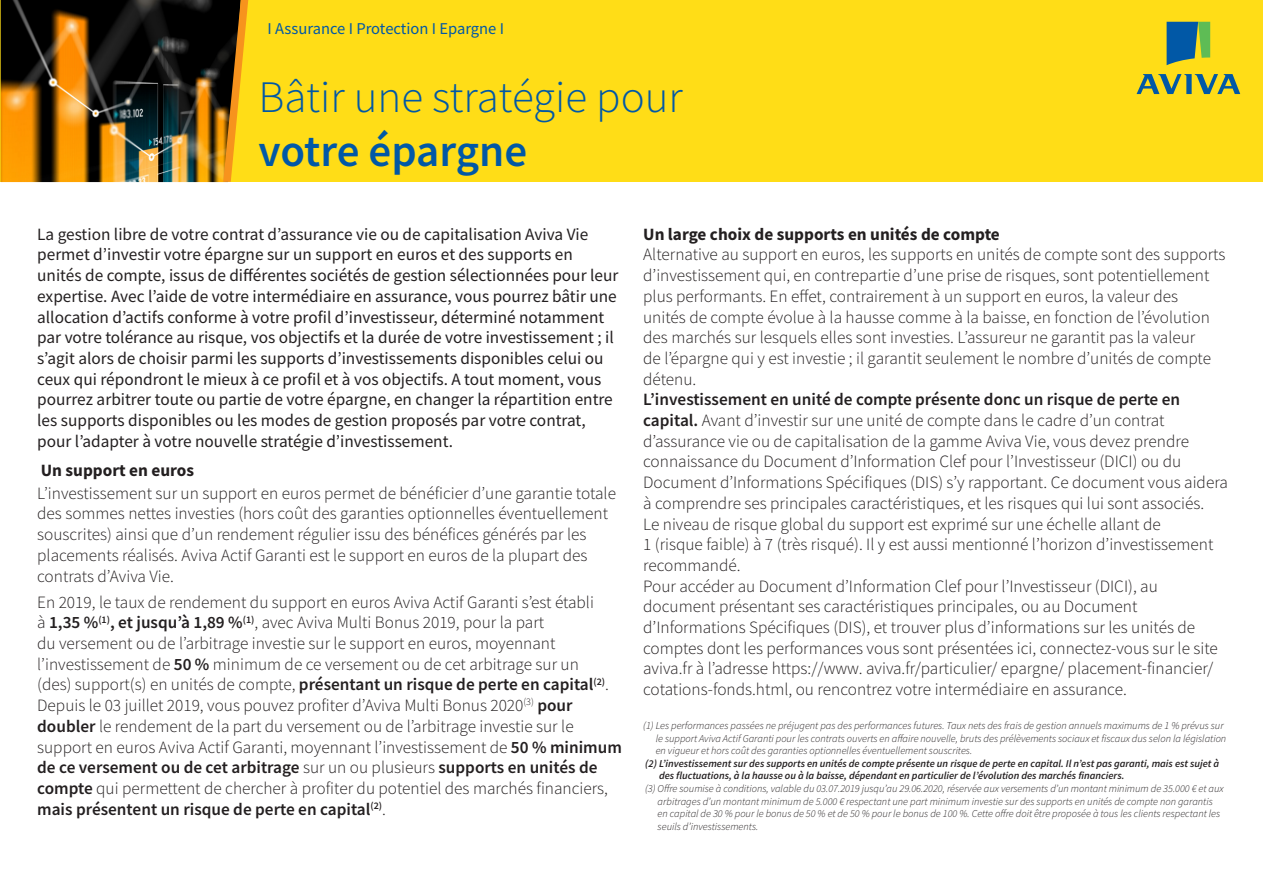
<style>
.page{position:relative;width:1263px;height:893px;background:#fff}
.page>*{position:absolute;margin:0;border:0;box-sizing:border-box;transform-origin:0 0}
.Titre_filet{font:300 45px/54px "Source Sans Pro";color:#0158a6}
.t1{font:300 17.25px/20.7px "Source Sans Pro";color:#231f20}
.t2{font:17.25px/20.7px "Source Sans Pro";color:#231f20}
.t3{font:700 17.25px "Source Sans Pro";color:#231f20}
.t4{font:16.5px "Source Sans Pro";color:#0158a6}
.t5{font:italic 300 10.5px/12.6px "Source Sans Pro";color:#231f20}
.t6{font:italic 600 10.5px/12.6px "Source Sans Pro";color:#231f20}
.s1{font-weight:600}
</style>
<div class="page">
<div style="left:0;top:0;width:1263px;height:182px;background:#ffdd17"></div>
<img style="left:1px;top:0;width:218px;height:182px">
<svg style="left:219px;top:0;width:30px;height:183px"></svg>
<svg style="left:1166px;top:22px;width:44px;height:43px"></svg>
<svg style="left:1136px;top:74px;width:104px;height:20px"></svg>
<p class="t4" style="left:268px;top:18px;width:238px">I Assurance I Protection I Epargne I</p>
<p class="Titre_filet" style="left:258px;top:71px;width:426px">Bâtir une stratégie pour <span class="s1">votre épargne</span></p>
<p class="t2" style="left:37px;top:224px;width:583px">La gestion libre de votre contrat d’assurance vie ou de capitalisation Aviva Vie permet d’investir votre épargne sur un support en euros et des supports en unités de compte, issus de différentes sociétés de gestion sélectionnées pour leur expertise. Avec l’aide de votre intermédiaire en assurance, vous pourrez bâtir une allocation d’actifs conforme à votre profil d’investisseur, déterminé notamment par votre tolérance au risque, vos objectifs et la durée de votre investissement ; il s’agit alors de choisir parmi les supports d’investissements disponibles celui ou ceux qui répondront le mieux à ce profil et à vos objectifs. A tout moment, vous pourrez arbitrer toute ou partie de votre épargne, en changer la répartition entre les supports disponibles ou les modes de gestion proposés par votre contrat, pour l’adapter à votre nouvelle stratégie d’investissement.</p>
<p class="t3" style="left:41px;top:459px;width:155px">Un support en euros</p>
<p class="t1" style="left:37px;top:483px;width:580px">L’investissement sur un support en euros permet de bénéficier d’une garantie totale des sommes nettes investies (hors coût des garanties optionnelles éventuellement souscrites) ainsi que d’un rendement régulier issu des bénéfices générés par les placements réalisés. Aviva Actif Garanti est le support en euros de la plupart des contrats d’Aviva Vie.</p>
<p class="t1" style="left:37px;top:592px;width:586px">En 2019, le taux de rendement du support en euros Aviva Actif Garanti s’est établi<br>à <span class="s1">1,35 %</span><sup>(1)</sup><span class="s1">, et jusqu’à 1,89 %</span><sup>(1)</sup>, avec Aviva Multi Bonus 2019, pour la part<br>du versement ou de l’arbitrage investie sur le support en euros, moyennant l’investissement de <span class="s1">50 %</span> minimum de ce versement ou de cet arbitrage sur un<br>(des) support(s) en unités de compte, <span class="s1">présentant un risque de perte en capital</span><sup>(2)</sup>.<br>Depuis le 03 juillet 2019, vous pouvez profiter d’Aviva Multi Bonus 2020<sup>(3)</sup> <span class="s1">pour doubler</span> le rendement de la part du versement ou de l’arbitrage investie sur le support en euros Aviva Actif Garanti, moyennant l’investissement de <span class="s1">50 % minimum de ce versement ou de cet arbitrage</span> sur un ou plusieurs <span class="s1">supports en unités de compte</span> qui permettent de chercher à profiter du potentiel des marchés financiers, <span class="s1">mais présentent un risque de perte en capital</span><sup>(2)</sup>.</p>
<p class="t3" style="left:643px;top:222px;width:358px">Un large choix de supports en unités de compte</p>
<p class="t1" style="left:643px;top:244px;width:586px">Alternative au support en euros, les supports en unités de compte sont des supports d’investissement qui, en contrepartie d’une prise de risques, sont potentiellement plus performants. En effet, contrairement à un support en euros, la valeur des<br>unités de compte évolue à la hausse comme à la baisse, en fonction de l’évolution des marchés sur lesquels elles sont investies. L’assureur ne garantit pas la valeur<br>de l’épargne qui y est investie ; il garantit seulement le nombre d’unités de compte détenu.<br><span class="s1">L’investissement en unité de compte présente donc un risque de perte en capital.</span> Avant d’investir sur une unité de compte dans le cadre d’un contrat d’assurance vie ou de capitalisation de la gamme Aviva Vie, vous devez prendre connaissance du Document d’Information Clef pour l’Investisseur (DICI) ou du Document d’Informations Spécifiques (DIS) s’y rapportant. Ce document vous aidera à comprendre ses principales caractéristiques, et les risques qui lui sont associés.<br>Le niveau de risque global du support est exprimé sur une échelle allant de<br>1 (risque faible) à 7 (très risqué). Il y est aussi mentionné l’horizon d’investissement recommandé.<br>Pour accéder au Document d’Information Clef pour l’Investisseur (DICI), au document présentant ses caractéristiques principales, ou au Document d’Informations Spécifiques (DIS), et trouver plus d’informations sur les unités de comptes dont les performances vous sont présentées ici, connectez-vous sur le site aviva.fr à l’adresse https://www. aviva.fr/particulier/ epargne/ placement-financier/ cotations-fonds.html, ou rencontrez votre intermédiaire en assurance.</p>
<p class="t5" style="left:656px;top:719px;width:572px;text-indent:-12px">(1) Les performances passées ne préjugent pas des performances futures. Taux nets des frais de gestion annuels maximums de 1 % prévus sur le support Aviva Actif Garanti pour les contrats ouverts en affaire nouvelle, bruts des prélèvements sociaux et fiscaux dus selon la législation en vigueur et hors coût des garanties optionnelles éventuellement souscrites.</p>
<p class="t6" style="left:659px;top:757px;width:562px;text-indent:-14px">(2) L’investissement sur des supports en unités de compte présente un risque de perte en capital. Il n’est pas garanti, mais est sujet à des fluctuations, à la hausse ou à la baisse, dépendant en particulier de l’évolution des marchés financiers.</p>
<p class="t5" style="left:658px;top:782px;width:567px;text-indent:-12px">(3) Offre soumise à conditions, valable du 03.07.2019 jusqu’au 29.06.2020, réservée aux versements d’un montant minimum de 35.000 € et aux arbitrages d’un montant minimum de 5.000 € respectant une part minimum investie sur des supports en unités de compte non garantis en capital de 30 % pour le bonus de 50 % et de 50 % pour le bonus de 100 %. Cette offre doit être proposée à tous les clients respectant les seuils d’investissements.</p>
</div>
